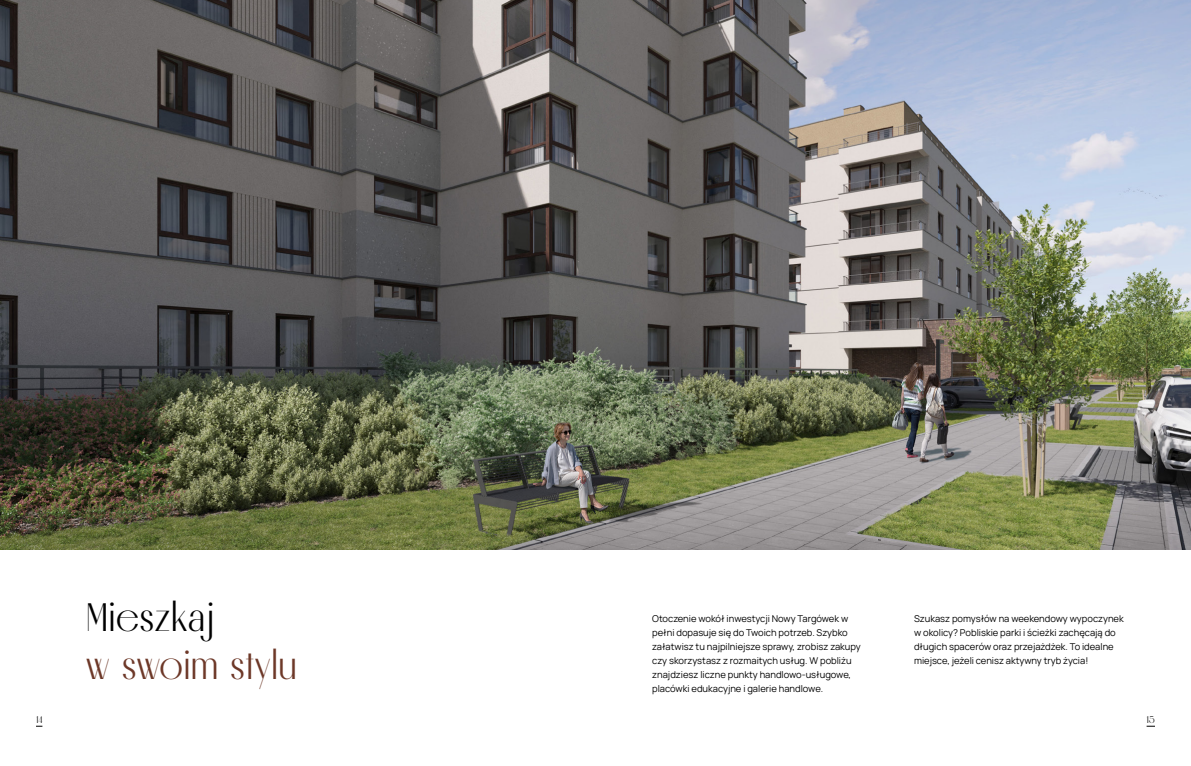
<style>
.page{position:relative;width:1191px;height:766px;background:#fff}
.page>*{position:absolute;margin:0;border:0;box-sizing:border-box;transform-origin:0 0}
.t1{font:40px "Melodrama";color:#6d3828}
.t2{font:40px "Melodrama";color:#000}
.t3{font:10px "Melodrama";color:#000}
.t4{font:9.4px/14px "Manrope";color:#000}
</style>
<div class="page">
<img style="left:0;top:0;width:1191px;height:549px">
<h1 class="t2" style="left:86px;top:594px;width:130px">Mieszkaj</h1>
<h1 class="t1" style="left:86px;top:642px;width:213px">w swoim stylu</h1>
<p class="t4" style="left:652px;top:611px;width:210px">Otoczenie wokół inwestycji Nowy Targówek w pełni dopasuje się do Twoich potrzeb. Szybko załatwisz tu najpilniejsze sprawy, zrobisz zakupy czy skorzystasz z rozmaitych usług. W pobliżu znajdziesz liczne punkty handlowo-usługowe, placówki edukacyjne i galerie handlowe.</p>
<p class="t4" style="left:914px;top:611px;width:211px">Szukasz pomysłów na weekendowy wypoczynek w okolicy? Pobliskie parki i ścieżki zachęcają do długich spacerów oraz przejażdżek. To idealne miejsce, jeżeli cenisz aktywny tryb życia!</p>
<p class="t3" style="left:36px;top:714px;width:8px">14</p>
<p class="t3" style="left:1146px;top:714px;width:10px">15</p>
</div>
